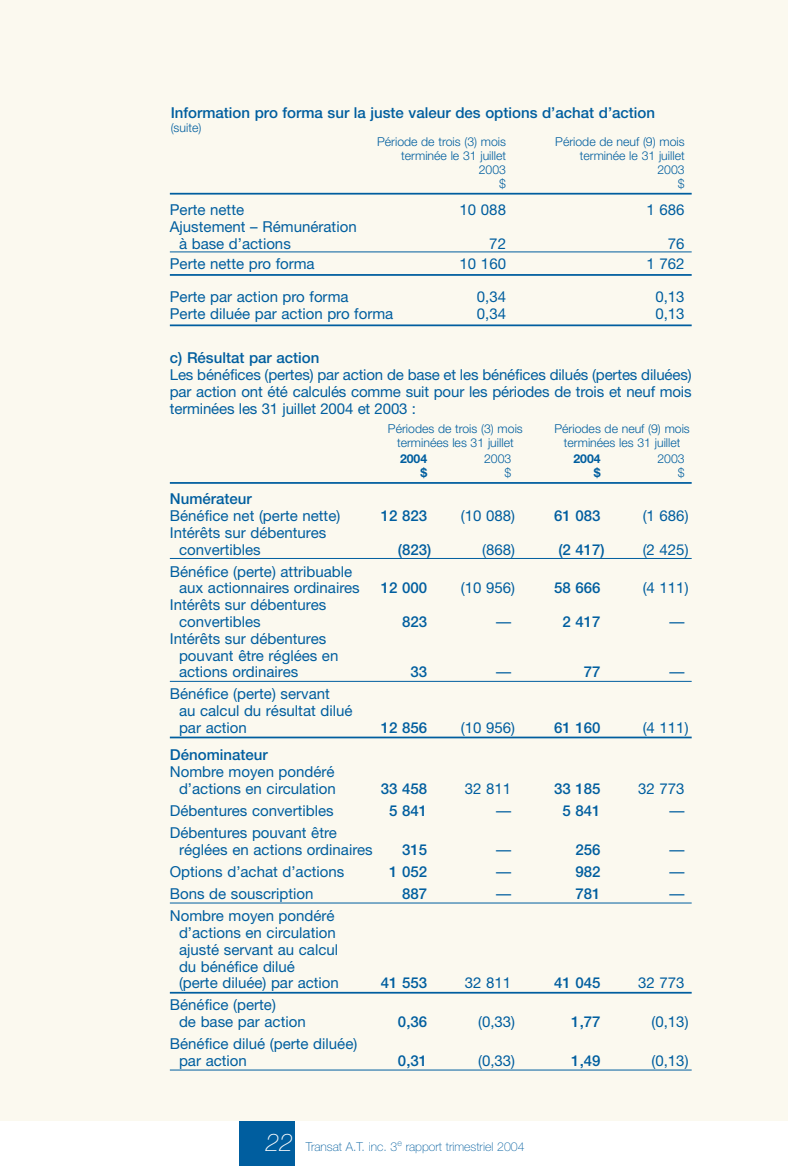
<style>
.page{position:relative;width:788px;height:1166px;background:#fff}
.page>*{position:absolute;margin:0;border:0;box-sizing:border-box;transform-origin:0 0}
.t1{font:15.05px/16.8px "Helvetica Neue";color:#005e9f}
.t2{font:500 15.05px "Helvetica Neue";color:#005e9f}
.t3{font:300 12.25px "Helvetica Neue";color:#005e9f}
.t4{font:100 12.25px "Helvetica Neue";color:#005e9f}
.t5{font:700 12.25px "Helvetica Neue";color:#005e9f}
.s1{font-style:italic;font-size:24.5px;color:#fff}
</style>
<div class="page">
<div style="left:239px;top:1120px;width:55px;height:45px;background:#005e9f"></div>
<div style="left:0;top:0;width:788px;height:1120px;background:#fbf9ef"></div>
<hr style="left:170px;top:193px;width:521px;height:1px;background:#005e9f">
<hr style="left:170px;top:251px;width:521px;height:1px;background:#005e9f">
<hr style="left:170px;top:274px;width:521px;height:2px;background:#005e9f">
<hr style="left:170px;top:324px;width:521px;height:2px;background:#005e9f">
<hr style="left:170px;top:482px;width:521px;height:2px;background:#005e9f">
<hr style="left:170px;top:558px;width:521px;height:1px;background:#005e9f">
<hr style="left:170px;top:681px;width:521px;height:1px;background:#005e9f">
<hr style="left:170px;top:736px;width:521px;height:2px;background:#005e9f">
<hr style="left:170px;top:902px;width:521px;height:1px;background:#005e9f">
<hr style="left:170px;top:991px;width:521px;height:2px;background:#005e9f">
<hr style="left:170px;top:1069px;width:521px;height:1px;background:#005e9f">
<p class="t2" style="left:171px;top:107px;width:486px">Information pro forma sur la juste valeur des options d’achat d’action</p>
<p class="t3" style="left:171px;top:123px;width:32px">(suite)</p>
<p class="t3" style="left:377px;top:137px;width:130px">Période de trois (3) mois</p>
<p class="t3" style="left:555px;top:137px;width:131px">Période de neuf (9) mois</p>
<p class="t3" style="left:401px;top:151px;width:106px">terminée le 31 juillet</p>
<p class="t3" style="left:580px;top:151px;width:106px">terminée le 31 juillet</p>
<p class="t3" style="left:479px;top:165px;width:29px">2003</p>
<p class="t3" style="left:657px;top:165px;width:29px">2003</p>
<p class="t3" style="left:499px;top:179px;width:8px">$</p>
<p class="t3" style="left:677px;top:179px;width:8px">$</p>
<p class="t1" style="left:170px;top:203px;width:76px">Perte nette</p>
<p class="t1" style="left:459px;top:203px;width:48px">10 088</p>
<p class="t1" style="left:646px;top:203px;width:40px">1 686</p>
<p class="t1" style="left:179px;top:219px;width:179px;text-indent:-9px">Ajustement – Rémunération à base d’actions</p>
<p class="t1" style="left:489px;top:236px;width:18px">72</p>
<p class="t1" style="left:668px;top:236px;width:18px">76</p>
<p class="t1" style="left:170px;top:256px;width:146px">Perte nette pro forma</p>
<p class="t1" style="left:459px;top:256px;width:48px">10 160</p>
<p class="t1" style="left:646px;top:256px;width:40px">1 762</p>
<p class="t1" style="left:170px;top:290px;width:180px">Perte par action pro forma</p>
<p class="t1" style="left:476px;top:290px;width:31px">0,34</p>
<p class="t1" style="left:655px;top:290px;width:31px">0,13</p>
<p class="t1" style="left:170px;top:307px;width:225px">Perte diluée par action pro forma</p>
<p class="t1" style="left:476px;top:307px;width:31px">0,34</p>
<p class="t1" style="left:655px;top:307px;width:31px">0,13</p>
<p class="t2" style="left:170px;top:352px;width:151px">c) Résultat par action</p>
<p class="t1" style="left:170px;top:368px;width:523px;text-align:justify">Les bénéfices (pertes) par action de base et les bénéfices dilués (pertes diluées) par action ont été calculés comme suit pour les périodes de trois et neuf mois terminées les 31 juillet 2004 et 2003 :</p>
<p class="t3" style="left:388px;top:424px;width:136px">Périodes de trois (3) mois</p>
<p class="t3" style="left:554px;top:424px;width:137px">Périodes de neuf (9) mois</p>
<p class="t3" style="left:397px;top:438px;width:118px">terminées les 31 juillet</p>
<p class="t3" style="left:564px;top:438px;width:118px">terminées les 31 juillet</p>
<p class="t5" style="left:400px;top:454px;width:29px">2004</p>
<p class="t3" style="left:484px;top:454px;width:29px">2003</p>
<p class="t5" style="left:573px;top:454px;width:29px">2004</p>
<p class="t3" style="left:657px;top:454px;width:29px">2003</p>
<p class="t5" style="left:420px;top:468px;width:8px">$</p>
<p class="t3" style="left:504px;top:468px;width:8px">$</p>
<p class="t5" style="left:593px;top:468px;width:8px">$</p>
<p class="t3" style="left:677px;top:468px;width:8px">$</p>
<p class="t2" style="left:170px;top:493px;width:83px">Numérateur</p>
<p class="t1" style="left:170px;top:508px;width:172px">Bénéfice net (perte nette)</p>
<p class="t2" style="left:381px;top:510px;width:48px">12 823</p>
<p class="t1" style="left:461px;top:508px;width:56px">(10 088)</p>
<p class="t2" style="left:554px;top:510px;width:48px">61 083</p>
<p class="t1" style="left:642px;top:508px;width:47px">(1 686)</p>
<p class="t1" style="left:179px;top:525px;width:149px;text-indent:-9px">Intérêts sur débentures convertibles</p>
<p class="t2" style="left:398px;top:544px;width:35px">(823)</p>
<p class="t1" style="left:482px;top:542px;width:34px">(868)</p>
<p class="t2" style="left:558px;top:544px;width:48px">(2 417)</p>
<p class="t1" style="left:642px;top:542px;width:47px">(2 425)</p>
<p class="t1" style="left:179px;top:564px;width:182px;text-indent:-9px">Bénéfice (perte) attribuable aux actionnaires ordinaires</p>
<p class="t1" style="left:179px;top:598px;width:149px;text-indent:-9px">Intérêts sur débentures convertibles</p>
<p class="t1" style="left:179px;top:631px;width:161px;text-indent:-9px">Intérêts sur débentures pouvant être réglées en actions ordinaires</p>
<p class="t1" style="left:179px;top:687px;width:175px;text-indent:-9px">Bénéfice (perte) servant<br>au calcul du résultat dilué par action</p>
<p class="t2" style="left:170px;top:749px;width:99px">Dénominateur</p>
<p class="t1" style="left:170px;top:765px;width:167px;text-align:right">Nombre moyen pondéré d’actions en circulation</p>
<p class="t2" style="left:381px;top:582px;width:48px">12 000</p>
<p class="t1" style="left:461px;top:581px;width:56px">(10 956)</p>
<p class="t2" style="left:554px;top:582px;width:48px">58 666</p>
<p class="t1" style="left:642px;top:581px;width:47px">(4 111)</p>
<p class="t2" style="left:402px;top:616px;width:27px">823</p>
<p class="t1" style="left:496px;top:614px;width:17px">—</p>
<p class="t2" style="left:562px;top:616px;width:40px">2 417</p>
<p class="t1" style="left:669px;top:614px;width:17px">—</p>
<p class="t2" style="left:410px;top:666px;width:18px">33</p>
<p class="t1" style="left:496px;top:665px;width:17px">—</p>
<p class="t2" style="left:584px;top:666px;width:18px">77</p>
<p class="t1" style="left:669px;top:665px;width:17px">—</p>
<p class="t2" style="left:381px;top:722px;width:48px">12 856</p>
<p class="t1" style="left:461px;top:721px;width:56px">(10 956)</p>
<p class="t2" style="left:554px;top:722px;width:48px">61 160</p>
<p class="t1" style="left:642px;top:721px;width:47px">(4 111)</p>
<p class="t2" style="left:381px;top:783px;width:48px">33 458</p>
<p class="t1" style="left:465px;top:781px;width:48px">32 811</p>
<p class="t2" style="left:554px;top:783px;width:48px">33 185</p>
<p class="t1" style="left:638px;top:781px;width:48px">32 773</p>
<p class="t1" style="left:170px;top:803px;width:165px">Débentures convertibles</p>
<p class="t2" style="left:389px;top:805px;width:40px">5 841</p>
<p class="t1" style="left:496px;top:803px;width:17px">—</p>
<p class="t2" style="left:562px;top:805px;width:40px">5 841</p>
<p class="t1" style="left:669px;top:803px;width:17px">—</p>
<p class="t1" style="left:179px;top:826px;width:195px;text-indent:-9px">Débentures pouvant être réglées en actions ordinaires</p>
<p class="t2" style="left:402px;top:844px;width:27px">315</p>
<p class="t1" style="left:496px;top:842px;width:17px">—</p>
<p class="t2" style="left:575px;top:844px;width:27px">256</p>
<p class="t1" style="left:669px;top:842px;width:17px">—</p>
<p class="t1" style="left:170px;top:864px;width:176px">Options d’achat d’actions</p>
<p class="t2" style="left:389px;top:866px;width:40px">1 052</p>
<p class="t1" style="left:496px;top:864px;width:17px">—</p>
<p class="t2" style="left:575px;top:866px;width:27px">982</p>
<p class="t1" style="left:669px;top:864px;width:17px">—</p>
<p class="t1" style="left:170px;top:886px;width:145px">Bons de souscription</p>
<p class="t2" style="left:402px;top:888px;width:27px">887</p>
<p class="t1" style="left:496px;top:886px;width:17px">—</p>
<p class="t2" style="left:575px;top:888px;width:27px">781</p>
<p class="t1" style="left:669px;top:886px;width:17px">—</p>
<p class="t1" style="left:179px;top:908px;width:161px;text-indent:-9px">Nombre moyen pondéré d’actions en circulation ajusté servant au calcul du bénéfice dilué<br>(perte diluée) par action</p>
<p class="t2" style="left:381px;top:977px;width:48px">41 553</p>
<p class="t1" style="left:465px;top:976px;width:48px">32 811</p>
<p class="t2" style="left:554px;top:977px;width:48px">41 045</p>
<p class="t1" style="left:638px;top:976px;width:48px">32 773</p>
<p class="t1" style="left:179px;top:998px;width:128px;text-indent:-9px">Bénéfice (perte)<br>de base par action</p>
<p class="t1" style="left:179px;top:1037px;width:180px;text-indent:-9px">Bénéfice dilué (perte diluée) par action</p>
<p class="t2" style="left:398px;top:1016px;width:31px">0,36</p>
<p class="t1" style="left:478px;top:1015px;width:39px">(0,33)</p>
<p class="t2" style="left:571px;top:1016px;width:31px">1,77</p>
<p class="t1" style="left:651px;top:1015px;width:39px">(0,13)</p>
<p class="t2" style="left:398px;top:1055px;width:31px">0,31</p>
<p class="t1" style="left:478px;top:1053px;width:39px">(0,33)</p>
<p class="t2" style="left:571px;top:1055px;width:31px">1,49</p>
<p class="t1" style="left:651px;top:1053px;width:39px">(0,13)</p>
<p class="t4" style="left:266px;top:1141px;width:260px"><span class="s1">22</span> Transat A.T. inc. 3<sup>e</sup> rapport trimestriel 2004</p>
</div>
